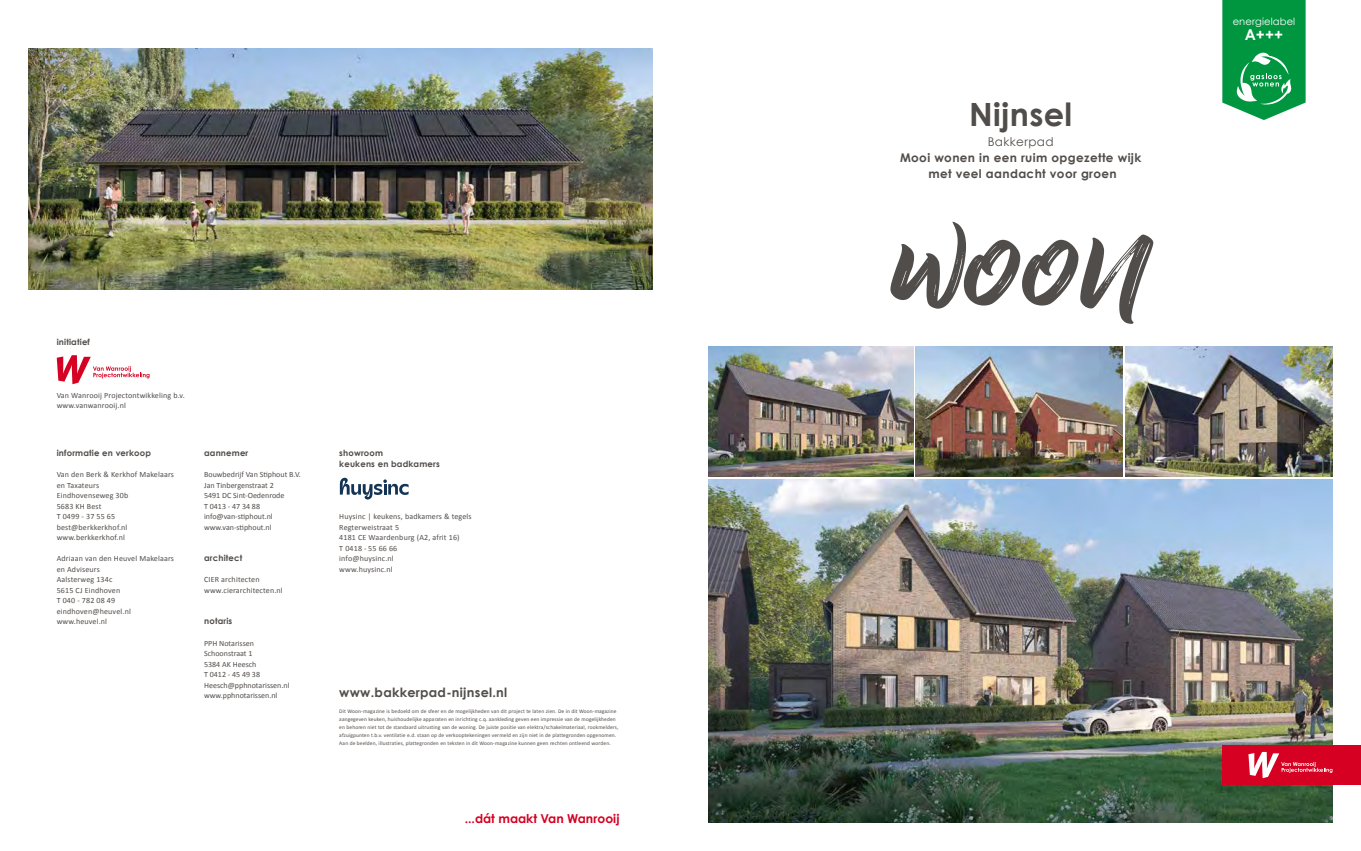
<style>
.page{position:relative;width:1361px;height:851px;background:#fff}
.page>*{position:absolute;margin:0;border:0;box-sizing:border-box;transform-origin:0 0}
.t1{font:700 32px "Century Gothic";letter-spacing:.01em;color:#514d4a}
.t2{font:700 15px "Century Gothic";color:#fff}
.t3{font:700 12.8px "Century Gothic";letter-spacing:.02em;color:#514d4a}
.t4{font:700 12.3px "Century Gothic";color:#d60022}
.t5{font:700 12px/16px "Century Gothic";letter-spacing:.03em;color:#514d4a;text-align:center}
.t6{font:12px "Century Gothic";letter-spacing:.03em;color:#514d4a}
.t7{font:10px "Century Gothic";letter-spacing:.01em;color:#fff}
.t8{font:700 8.5px/10.5px "Century Gothic";letter-spacing:.02em;color:#514d4a}
.t9{font:8px/10.5px "Calibri";letter-spacing:.02em;color:#514d4a}
.t10{font:8px/10.5px "Calibri";color:#514d4a}
.t11{font:5.5px/8px "Calibri";letter-spacing:.02em;color:#514d4a}
</style>
<div class="page">
<img style="left:28px;top:48px;width:624px;height:241px">
<svg style="left:57px;top:355px;width:93px;height:29px"></svg>
<img style="left:709px;top:479px;width:623px;height:343px">
<div style="left:1222px;top:745px;width:139px;height:39px;background:#d60022"></div>
<svg style="left:1248px;top:751px;width:84px;height:27px"></svg>
<svg style="left:890px;top:222px;width:263px;height:102px"></svg>
<svg style="left:1222px;top:0;width:83px;height:120px;background:#24a45b"></svg>
<svg style="left:340px;top:477px;width:68px;height:22px"></svg>
<img style="left:709px;top:346px;width:204px;height:130px">
<img style="left:916px;top:346px;width:207px;height:130px">
<img style="left:1125px;top:346px;width:207px;height:130px">
<h3 class="t8" style="left:57px;top:336px;width:35px">initiatief</h3>
<h3 class="t9" style="left:57px;top:389px;width:130px">Van Wanrooij Projectontwikkeling b.v. www.vanwanrooij.nl</h3>
<h3 class="t8" style="left:57px;top:447px;width:96px">informatie en verkoop</h3>
<h3 class="t9" style="left:57px;top:469px;width:119px">Van den Berk &amp; Kerkhof Makelaars en Taxateurs<br>Eindhovenseweg 30b<br>5683 KH Best<br>T 0499 - 37 55 65 best@berkkerkhof.nl www.berkkerkhof.nl</h3>
<h3 class="t9" style="left:57px;top:553px;width:119px">Adriaan van den Heuvel Makelaars en Adviseurs<br>Aalsterweg 134c<br>5615 CJ Eindhoven<br>T 040 - 782 08 49 eindhoven@heuvel.nl www.heuvel.nl</h3>
<h3 class="t8" style="left:204px;top:447px;width:46px">aannemer</h3>
<h3 class="t10" style="left:204px;top:469px;width:98px">Bouwbedrijf Van Stiphout B.V.<br>Jan Tinbergenstraat 2<br>5491 DC Sint-Oedenrode<br>T 0413 - 47 34 88 info@van-stiphout.nl www.van-stiphout.nl</h3>
<h3 class="t8" style="left:204px;top:552px;width:40px">architect</h3>
<h3 class="t9" style="left:204px;top:574px;width:80px">CIER architecten www.cierarchitecten.nl</h3>
<h3 class="t8" style="left:204px;top:615px;width:30px">notaris</h3>
<h3 class="t10" style="left:204px;top:637px;width:87px">PPH Notarissen<br>Schoonstraat 1<br>5384 AK Heesch<br>T 0412 - 45 49 38<br>Heesch@pphnotarissen.nl www.pphnotarissen.nl</h3>
<h3 class="t8" style="left:339px;top:447px;width:102px">showroom<br>keukens en badkamers</h3>
<h3 class="t9" style="left:339px;top:511px;width:134px">Huysinc | keukens, badkamers &amp; tegels<br>Regterweistraat 5<br>4181 CE Waardenburg (A2, afrit 16)<br>T 0418 - 55 66 66<br>info@huysinc.nl<br>www.huysinc.nl</h3>
<h3 class="t3" style="left:339px;top:683px;width:169px">www.bakkerpad-nijnsel.nl</h3>
<p class="t11" style="left:339px;top:706px;width:281px">Dit Woon-magazine is bedoeld om de sfeer en de mogelijkheden van dit project te laten zien. De in dit Woon-magazine aangegeven keuken, huishoudelijke apparaten en inrichting c.q. aankleding geven een impressie van de mogelijkheden en behoren niet tot de standaard uitrusting van de woning. De juiste positie van elektra/schakelmateriaal, rookmelders, afzuigpunten t.b.v. ventilatie e.d. staan op de verkooptekeningen vermeld en zijn niet in de plattegronden opgenomen.<br>Aan de beelden, illustraties, plattegronden en teksten in dit Woon-magazine kunnen geen rechten ontleend worden.</p>
<h3 class="t4" style="left:465px;top:808px;width:156px">...dát maakt Van Wanrooij</h3>
<h1 class="t1" style="left:969px;top:90px;width:105px">Nijnsel</h1>
<h3 class="t6" style="left:987px;top:134px;width:68px">Bakkerpad</h3>
<h3 class="t5" style="left:900px;top:149px;width:243px">Mooi wonen in een ruim opgezette wijk met veel aandacht voor groen</h3>
<h3 class="t7" style="left:1232px;top:15px;width:64px">energielabel</h3>
<h2 class="t2" style="left:1244px;top:23px;width:40px">A+++</h2>
</div>
